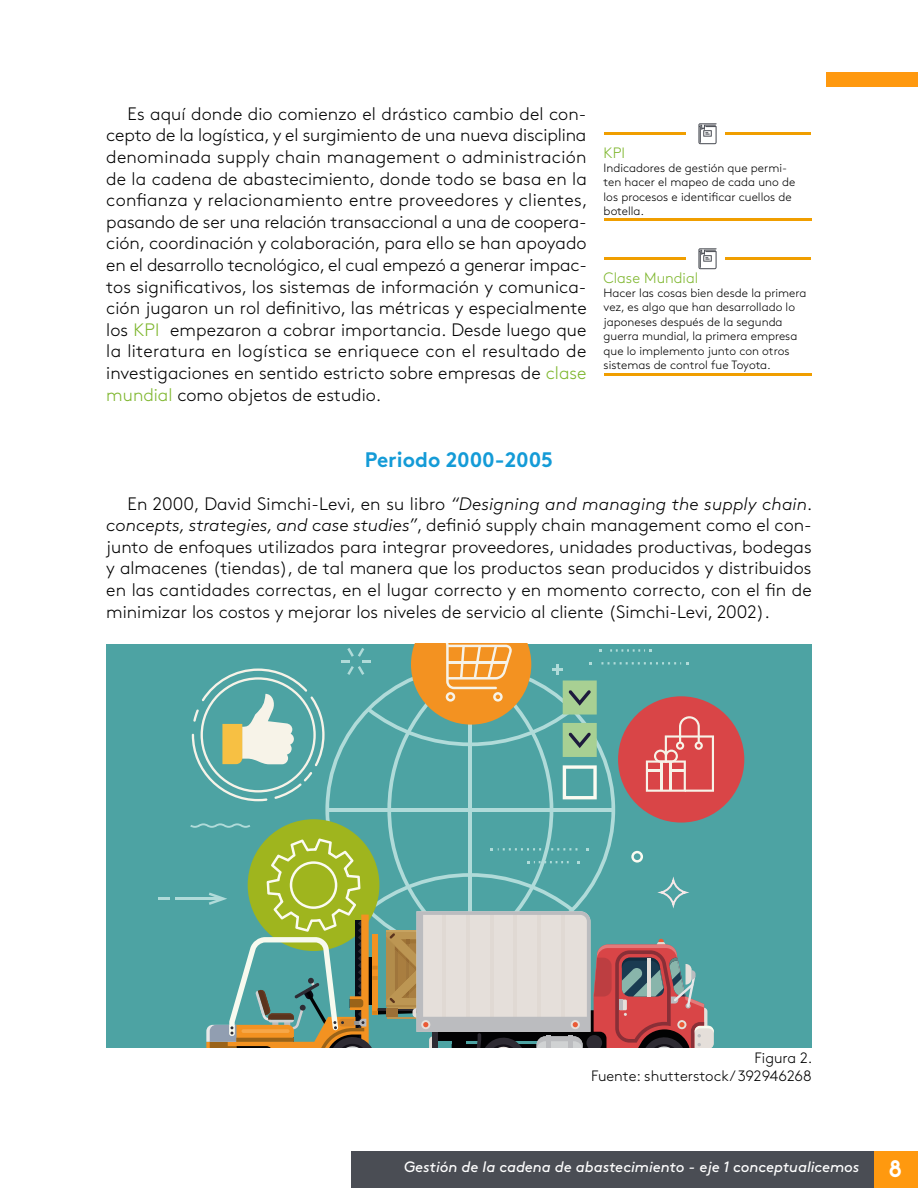
<style>
.page{position:relative;width:918px;height:1188px;background:#fff}
.page>*{position:absolute;margin:0;border:0;box-sizing:border-box;transform-origin:0 0}
.t1{font:24px "Areandina Voz";color:#fff}
.t2{font:21px "Brown Std Bold Alt";color:#149bd7}
.t3{font:300 18px/21.6px "Brown Std";color:#000;text-align:justify}
.t4{font:italic 15px "Brown Std";letter-spacing:-.005em;color:#fff}
.t5{font:300 15px/18px "Brown Std";color:#000;text-align:right}
.t6{font:300 15px "Brown Std";color:#7eb62d}
.t7{font:300 12px/14.4px "Brown Std";color:#000}
.s1{color:#7eb62d}
.s2{font-style:italic}
</style>
<div class="page">
<div style="left:826px;top:72px;width:92px;height:15px;background:#ff990f"></div>
<div style="left:873px;top:1151px;width:45px;height:37px;background:#ff990f"></div>
<div style="left:351px;top:1151px;width:522px;height:37px;background:#4a4d54"></div>
<hr style="left:604px;top:218px;width:207px;height:3px;background:#f09e00">
<hr style="left:604px;top:132px;width:82px;height:3px;background:#f09e00">
<hr style="left:726px;top:132px;width:85px;height:3px;background:#f09e00">
<svg style="left:698px;top:123px;width:19px;height:21px"></svg>
<hr style="left:604px;top:373px;width:207px;height:3px;background:#f09e00">
<hr style="left:604px;top:257px;width:82px;height:3px;background:#f09e00">
<hr style="left:726px;top:257px;width:85px;height:3px;background:#f09e00">
<svg style="left:698px;top:248px;width:19px;height:21px"></svg>
<div style="left:106px;top:644px;width:706px;height:404px;background:#4da3a3"></div>
<div style="left:618px;top:696px;width:126px;height:127px;background:#d94547;border-radius:50%"></div>
<hr style="left:175px;top:897px;width:46px;height:3px;background:#b0dbd9">
<svg style="left:158px;top:897px;width:11px;height:3px"></svg>
<svg style="left:190px;top:644px;width:524px;height:404px"></svg>
<p class="t3" style="left:106px;top:103px;width:483px;text-indent:21px">Es aquí donde dio comienzo el drástico cambio del con&shy;cepto de la logística, y el surgimiento de una nueva disciplina denominada supply chain management o administración de la cadena de abastecimiento, donde todo se basa en la confianza y relacionamiento entre proveedores y clientes, pasando de ser una relación transaccional a una de coopera&shy;ción, coordinación y colaboración, para ello se han apoyado en el desarrollo tecnológico, el cual empezó a generar impac&shy;tos significativos, los sistemas de información y comunica&shy;ción jugaron un rol definitivo, las métricas y especialmente los <span class="s1">KPI</span> empezaron a cobrar importancia. Desde luego que la literatura en logística se enriquece con el resultado de investigaciones en sentido estricto sobre empresas de <span class="s1">clase mundial</span> como objetos de estudio.</p>
<p class="t6" style="left:604px;top:144px;width:23px">KPI</p>
<p class="t7" style="left:604px;top:161px;width:193px">Indicadores de gestión que permi&shy;ten hacer el mapeo de cada uno de los procesos e identificar cuellos de botella.</p>
<p class="t6" style="left:604px;top:269px;width:96px">Clase Mundial</p>
<p class="t7" style="left:604px;top:286px;width:204px">Hacer las cosas bien desde la primera vez, es algo que han desarrollado lo japoneses después de la segunda guerra mundial, la primera empresa que lo implemento junto con otros sistemas de control fue Toyota.</p>
<p class="t2" style="left:365px;top:447px;width:190px">Periodo 2000-2005</p>
<p class="t3" style="left:106px;top:493px;width:708px;text-indent:21px">En 2000, David Simchi-Levi, en su libro <span class="s2">“Designing and managing the supply chain. concepts, strategies, and case studies”</span>, definió supply chain management como el con&shy;junto de enfoques utilizados para integrar proveedores, unidades productivas, bodegas y almacenes (tiendas), de tal manera que los productos sean producidos y distribuidos en las cantidades correctas, en el lugar correcto y en momento correcto, con el fin de minimizar los costos y mejorar los niveles de servicio al cliente (Simchi-Levi, 2002).</p>
<p class="t5" style="left:591px;top:1049px;width:222px">Figura 2.<br>Fuente: shutterstock/ 392946268</p>
<p class="t4" style="left:404px;top:1158px;width:457px">Gestión de la cadena de abastecimiento - eje 1 conceptualicemos</p>
<h1 class="t1" style="left:890px;top:1156px;width:13px">8</h1>
</div>
